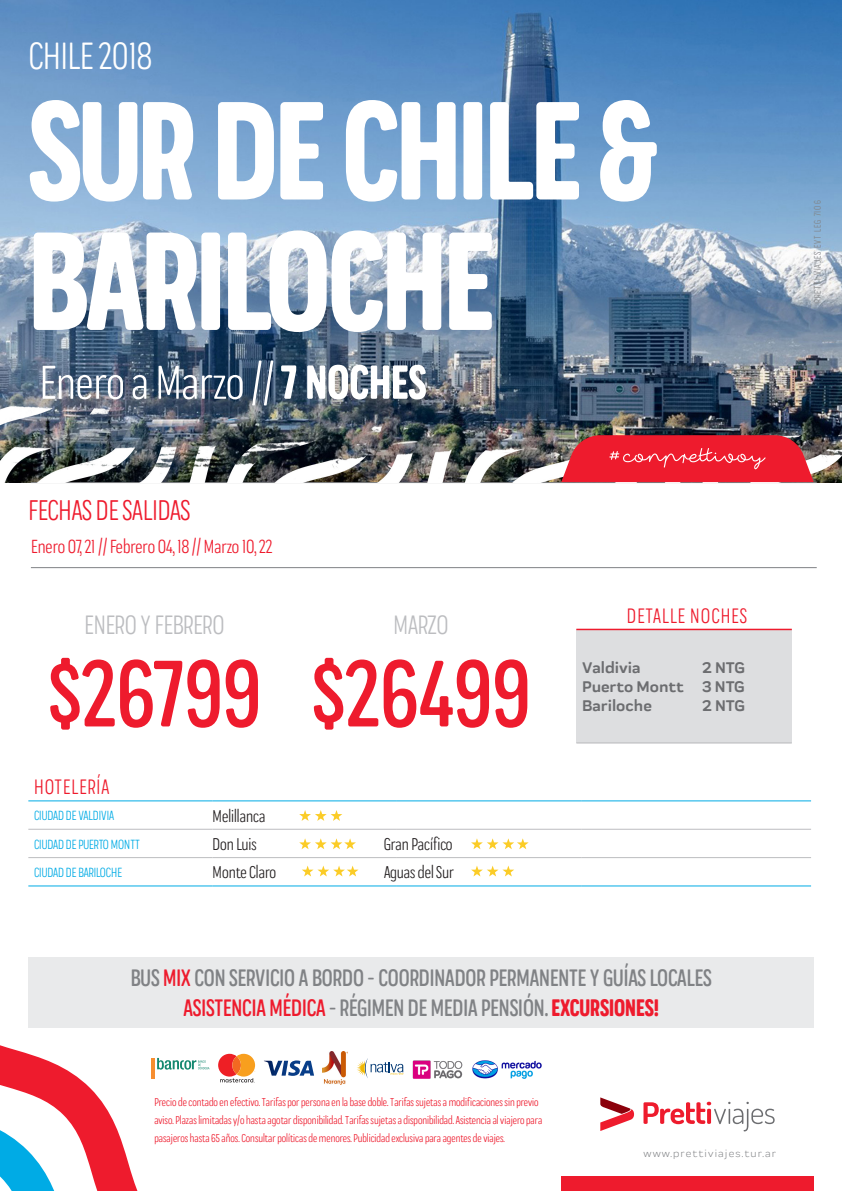
<style>
.page{position:relative;width:842px;height:1191px;background:#fff}
.page>*{position:absolute;margin:0;border:0;box-sizing:border-box;transform-origin:0 0}
.t1{font:700 condensed 146px "Praktika Rounded";letter-spacing:-.02em;color:#fff}
.t2{font:500 condensed 99px "Praktika Rounded";color:#ee1b2d}
.t3{font:condensed 50px "Praktika Rounded";color:#fff}
.t4{font:condensed 40px "Praktika Rounded";color:#fff}
.t5{font:condensed 30px "Praktika Rounded";color:#ee1b2d}
.t6{font:condensed 28px "Praktika Rounded";color:#bcbdc0}
.t7{font:500 condensed 25px "Praktika Rounded";color:#808285}
.t8{font:condensed 22px "Praktika Rounded";letter-spacing:.05em;color:#ee1b2d}
.t9{font:condensed 20px "Praktika Rounded";color:#ee1b2d}
.t10{font:condensed 18px "Praktika Rounded";color:#231f20}
.t11{font:700 16px "Praktika Rounded";color:#6c6d70}
.t12{font:condensed 14px "Praktika Rounded";color:#00abe5}
.t13{font:condensed 12px/18px "Praktika Rounded";color:#ee1b2d}
.t14{font:11px "Praktika Rounded";letter-spacing:.1em;color:#808285}
.t15{font:condensed 10px "Praktika Rounded";letter-spacing:.1em;color:#808285}
.s1{font-weight:700}
.s2{color:#ee1b2d}
.s3{font-weight:700;color:#ee1b2d}
</style>
<div class="page">
<svg style="left:643px;top:1101px;width:132px;height:30px"></svg>
<svg style="left:600px;top:1097px;width:34px;height:34px"></svg>
<div style="left:561px;top:1176px;width:253px;height:15px;background:#ee1b2d"></div>
<svg style="left:218px;top:1053px;width:37px;height:30px"></svg>
<svg style="left:264px;top:1060px;width:50px;height:15px"></svg>
<img style="left:323px;top:1052px;width:25px;height:32px">
<svg style="left:357px;top:1058px;width:46px;height:20px"></svg>
<img style="left:412px;top:1060px;width:50px;height:18px">
<img style="left:472px;top:1060px;width:70px;height:18px">
<svg style="left:0;top:1045px;width:209px;height:146px"></svg>
<img style="left:0;top:0;width:842px;height:354px">
<div style="left:28px;top:957px;width:786px;height:71px;background:#e9eaeb"></div>
<hr style="left:31px;top:567px;width:786px;height:1px;background:#808285">
<hr style="left:31px;top:482px;width:786px;height:1px;background:#808285">
<div style="left:576px;top:629px;width:216px;height:114px;background:#dddee0"></div>
<hr style="left:576px;top:742px;width:216px;height:1px;background:#c7c8ca">
<hr style="left:576px;top:628px;width:216px;height:2px;background:#ee1b2d">
<hr style="left:28px;top:800px;width:185px;height:1px;background:#00abe5">
<hr style="left:213px;top:800px;width:184px;height:1px;background:#00abe5">
<hr style="left:397px;top:800px;width:184px;height:1px;background:#00abe5">
<hr style="left:581px;top:800px;width:230px;height:1px;background:#00abe5">
<hr style="left:28px;top:885px;width:185px;height:1px;background:#00abe5">
<hr style="left:213px;top:885px;width:184px;height:1px;background:#00abe5">
<hr style="left:397px;top:885px;width:184px;height:1px;background:#00abe5">
<hr style="left:581px;top:885px;width:230px;height:1px;background:#00abe5">
<hr style="left:28px;top:829px;width:185px;height:1px;background:#bcbdc0">
<hr style="left:213px;top:829px;width:184px;height:1px;background:#bcbdc0">
<hr style="left:397px;top:829px;width:184px;height:1px;background:#bcbdc0">
<hr style="left:581px;top:829px;width:230px;height:1px;background:#bcbdc0">
<hr style="left:28px;top:857px;width:185px;height:1px;background:#bcbdc0">
<hr style="left:213px;top:857px;width:184px;height:1px;background:#bcbdc0">
<hr style="left:397px;top:857px;width:184px;height:1px;background:#bcbdc0">
<hr style="left:581px;top:857px;width:230px;height:1px;background:#bcbdc0">
<svg style="left:299px;top:810px;width:43px;height:11px"></svg>
<svg style="left:299px;top:838px;width:57px;height:11px"></svg>
<svg style="left:302px;top:865px;width:56px;height:11px"></svg>
<svg style="left:471px;top:865px;width:43px;height:11px"></svg>
<svg style="left:471px;top:838px;width:58px;height:11px"></svg>
<img style="left:0;top:354px;width:842px;height:128px">
<svg style="left:561px;top:435px;width:253px;height:47px;background:#e42c3b"></svg>
<p class="t4" style="left:28px;top:27px;width:125px">CHILE 2018</p>
<p class="t1" style="left:28px;top:36px;width:629px">SUR DE CHILE &amp;</p>
<p class="t1" style="left:28px;top:167px;width:467px">BARILOCHE</p>
<p class="t3" style="left:40px;top:346px;width:388px">Enero a Marzo // <span class="s1">7 NOCHES</span></p>
<p class="t5" style="left:28px;top:488px;width:163px">FECHAS DE SALIDAS</p>
<p class="t9" style="left:31px;top:532px;width:243px">Enero 07, 21 // Febrero 04, 18 // Marzo 10, 22</p>
<p class="t6" style="left:85px;top:605px;width:142px">ENERO Y FEBRERO</p>
<p class="t2" style="left:48px;top:619px;width:215px">$26799</p>
<p class="t6" style="left:393px;top:605px;width:57px">MARZO</p>
<p class="t2" style="left:311px;top:619px;width:221px">$26499</p>
<p class="t8" style="left:34px;top:771px;width:77px">HOTELERÍA</p>
<p class="t12" style="left:34px;top:805px;width:82px">CIUDAD DE VALDIVIA</p>
<p class="t10" style="left:213px;top:803px;width:54px">Melillanca</p>
<p class="t12" style="left:34px;top:834px;width:107px">CIUDAD DE PUERTO MONTT</p>
<p class="t10" style="left:213px;top:831px;width:46px">Don Luis</p>
<p class="t10" style="left:384px;top:831px;width:70px">Gran Pacífico</p>
<p class="t12" style="left:34px;top:862px;width:89px">CIUDAD DE BARILOCHE</p>
<p class="t10" style="left:213px;top:859px;width:65px">Monte Claro</p>
<p class="t10" style="left:384px;top:859px;width:72px">Aguas del Sur</p>
<p class="t8" style="left:627px;top:600px;width:122px">DETALLE NOCHES</p>
<p class="t11" style="left:582px;top:655px;width:60px">Valdivia</p>
<p class="t11" style="left:702px;top:655px;width:44px">2 NTG</p>
<p class="t11" style="left:582px;top:674px;width:164px">Puerto Montt 3 NTG</p>
<p class="t11" style="left:582px;top:693px;width:71px">Bariloche</p>
<p class="t11" style="left:702px;top:693px;width:44px">2 NTG</p>
<p class="t7" style="left:131px;top:959px;width:583px">BUS <span class="s2">MIX</span> CON SERVICIO A BORDO - COORDINADOR PERMANENTE Y GUÍAS LOCALES</p>
<p class="t7" style="left:183px;top:989px;width:477px"><span class="s2">ASISTENCIA MÉDICA</span> - RÉGIMEN DE MEDIA PENSIÓN.<span class="s3">EXCURSIONES!</span></p>
<p class="t13" style="left:154px;top:1092px;width:389px">Precio de contado en efectivo. Tarifas por persona en la base doble. Tarifas sujetas a modificaciones sin previo aviso. Plazas limitadas y/o hasta agotar disponibilidad. Tarifas sujetas a disponibilidad. Asistencia al viajero para pasajeros hasta 65 años. Consultar políticas de menores. Publicidad exclusiva para agentes de viajes.</p>
<p class="t14" style="left:643px;top:1145px;width:134px">www.prettiviajes.tur.ar</p>
<p class="t15" style="left:810px;top:303px;width:104px;rotate:-90deg">PRETTI VIAJES EVT LEG 7106</p>
</div>
